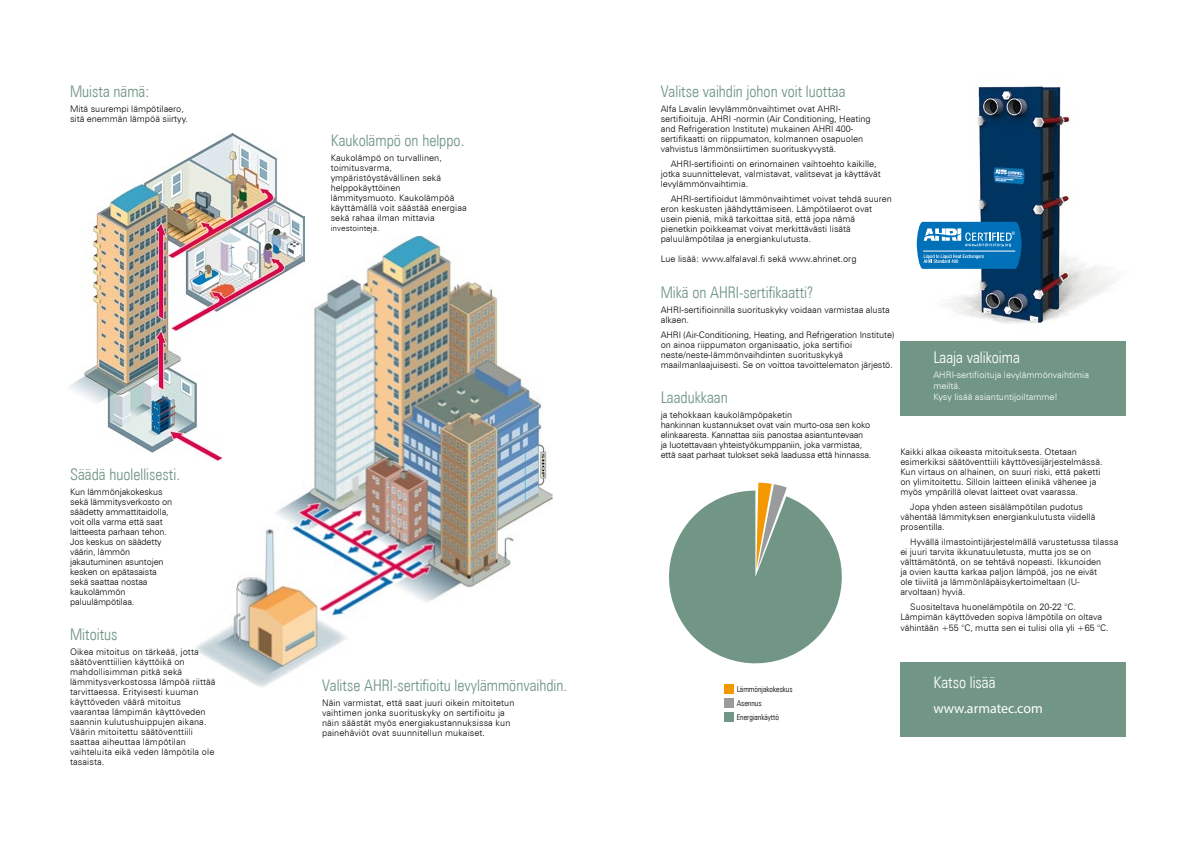
<style>
.page{position:relative;width:1191px;height:842px;background:#fff}
.page>*{position:absolute;margin:0;border:0;box-sizing:border-box;transform-origin:0 0}
.t1{font:300 condensed 16px "Zurich BT";color:#719685}
.t2{font:300 condensed 16px "Zurich BT";color:#fff}
.t3{font:14px "Myriad Pro";color:#fff}
.t4{font:300 9px/10px "Zurich BT";color:#000}
.t5{font:300 9px/10px "Zurich BT";letter-spacing:-.02em;color:#000}
.t6{font:300 9px/10.8px "Zurich BT";color:#fff}
.t7{font:300 condensed 8px/14px "Zurich BT";color:#000}
.t8{font:300 8px "Zurich BT";letter-spacing:.01em;color:#000}
</style>
<div class="page">
<div style="left:900px;top:662px;width:225px;height:75px;background:#719685"></div>
<img style="left:69px;top:133px;width:236px;height:320px">
<img style="left:190px;top:236px;width:362px;height:451px">
<img style="left:922px;top:85px;width:204px;height:282px">
<svg style="left:916px;top:222px;width:105px;height:47px;background:#2b88c3"></svg>
<svg style="left:669px;top:483px;width:173px;height:180px"></svg>
<div style="left:724px;top:712px;width:9px;height:9px;background:#719685"></div>
<div style="left:724px;top:684px;width:9px;height:9px;background:#f39800"></div>
<div style="left:724px;top:698px;width:9px;height:9px;background:#9a9b9d"></div>
<div style="left:900px;top:341px;width:225px;height:75px;background:#719685"></div>
<h1 class="t1" style="left:70px;top:81px;width:81px">Muista nämä:</h1>
<p class="t4" style="left:70px;top:103px;width:119px;line-height:10.8px">Mitä suurempi lämpötilaero, sitä enemmän lämpöä siirtyy.</p>
<h1 class="t1" style="left:70px;top:464px;width:111px">Säädä huolellisesti.</h1>
<p class="t4" style="left:70px;top:487px;width:104px">Kun lämmönjakokeskus sekä lämmitysverkosto on säädetty ammattitaidolla, voit olla varma että saat laitteesta parhaan tehon.<br>Jos keskus on säädetty väärin, lämmön jakautuminen asuntojen kesken on epätasaista sekä saattaa nostaa kaukolämmön paluulämpötilaa.</p>
<h1 class="t1" style="left:70px;top:624px;width:49px">Mitoitus</h1>
<p class="t4" style="left:70px;top:646px;width:147px">Oikea mitoitus on tärkeää, jotta säätöventtiilien käyttöikä on mahdollisimman pitkä sekä lämmitysverkostossa lämpöä riittää tarvittaessa. Erityisesti kuuman käyttöveden väärä mitoitus vaarantaa lämpimän käyttöveden saannin kulutushuippujen aikana.<br>Väärin mitoitettu säätöventtiili saattaa aiheuttaa lämpötilan vaihteluita eikä veden lämpötila ole tasaista.</p>
<h1 class="t1" style="left:331px;top:131px;width:135px">Kaukolämpö on helppo.</h1>
<p class="t4" style="left:331px;top:153px;width:138px">Kaukolämpö on turvallinen, toimitusvarma, ympäristöystävällinen sekä helppokäyttöinen lämmitysmuoto. Kaukolämpöä käyttämällä voit säästää energiaa sekä rahaa ilman mittavia</p>
<p class="t8" style="left:331px;top:224px;width:50px">investointeja.</p>
<h1 class="t1" style="left:322px;top:676px;width:247px">Valitse AHRI-sertifioitu levylämmönvaihdin.</h1>
<p class="t4" style="left:322px;top:698px;width:194px">Näin varmistat, että saat juuri oikein mitoitetun vaihtimen jonka suorituskyky on sertifioitu ja näin säästät myös energiakustannuksissa kun painehäviöt ovat suunnitellun mukaiset.</p>
<h1 class="t1" style="left:660px;top:81px;width:186px">Valitse vaihdin johon voit luottaa</h1>
<p class="t4" style="left:660px;top:103px;width:211px">Alfa Lavalin levylämmönvaihtimet ovat AHRI&shy;sertifioituja. AHRI -normin (Air Conditioning, Heating and Refrigeration Institute) mukainen AHRI 400- sertifikaatti on riippumaton, kolmannen osapuolen vahvistus lämmönsiirtimen suorituskyvystä.</p>
<p class="t4" style="left:660px;top:158px;width:221px;text-indent:10px">AHRI-sertifiointi on erinomainen vaihtoehto kaikille, jotka suunnittelevat, valmistavat, valitsevat ja käyttävät levylämmönvaihtimia.</p>
<p class="t4" style="left:660px;top:193px;width:233px;text-indent:10px">AHRI-sertifioidut lämmönvaihtimet voivat tehdä suuren eron keskusten jäähdyttämiseen. Lämpötilaerot ovat usein pieniä, mikä tarkoittaa sitä, että jopa nämä pienetkin poikkeamat voivat merkittävästi lisätä paluulämpötilaa ja energiankulutusta.</p>
<p class="t4" style="left:660px;top:253px;width:197px">Lue lisää: www.alfalaval.fi sekä www.ahrinet.org</p>
<h1 class="t1" style="left:660px;top:282px;width:154px">Mikä on AHRI-sertifikaatti?</h1>
<p class="t4" style="left:660px;top:304px;width:231px">AHRI-sertifioinnilla suorituskyky voidaan varmistaa alusta alkaen.</p>
<p class="t4" style="left:660px;top:329px;width:235px">AHRI (Air-Conditioning, Heating, and Refrigeration Institute) on ainoa riippumaton organisaatio, joka sertifioi neste/neste-lämmönvaihdinten suorituskykyä maailmanlaajuisesti. Se on voittoa tavoittelematon järjestö.</p>
<h1 class="t2" style="left:933px;top:348px;width:88px">Laaja valikoima</h1>
<p class="t6" style="left:933px;top:370px;width:157px">AHRI-sertifioituja levylämmönvaihtimia meiltä.<br>Kysy lisää asiantuntijoiltamme!</p>
<h1 class="t1" style="left:660px;top:388px;width:68px">Laadukkaan</h1>
<p class="t5" style="left:660px;top:410px;width:212px">ja tehokkaan kaukolämpöpaketin<br>hankinnan kustannukset ovat vain murto-osa sen koko elinkaaresta. Kannattaa siis panostaa asiantuntevaan ja luotettavaan yhteistyökumppaniin, joka varmistaa, että saat parhaat tulokset sekä laadussa että hinnassa.</p>
<p class="t4" style="left:900px;top:447px;width:204px">Kaikki alkaa oikeasta mitoituksesta. Otetaan esimerkiksi säätöventtiili käyttövesijärjestelmässä.<br>Kun virtaus on alhainen, on suuri riski, että paketti on ylimitoitettu. Silloin laitteen elinikä vähenee ja myös ympärillä olevat laitteet ovat vaarassa.</p>
<p class="t4" style="left:900px;top:502px;width:196px;text-indent:10px">Jopa yhden asteen sisälämpötilan pudotus vähentää lämmityksen energiankulutusta viidellä prosentilla.</p>
<p class="t4" style="left:900px;top:537px;width:219px;text-indent:10px">Hyvällä ilmastointijärjestelmällä varustetussa tilassa ei juuri tarvita ikkunatuuletusta, mutta jos se on välttämätöntä, on se tehtävä nopeasti. Ikkunoiden<br>ja ovien kautta karkaa paljon lämpöä, jos ne eivät<br>ole tiiviitä ja lämmönläpäisykertoimeltaan (U&shy;arvoltaan) hyviä.</p>
<p class="t4" style="left:900px;top:602px;width:203px;text-indent:10px">Suositeltava huonelämpötila on 20-22 °C.<br>Lämpimän käyttöveden sopiva lämpötila on oltava</p>
<p class="t4" style="left:900px;top:623px;width:210px">vähintään +55 °C, mutta sen ei tulisi olla yli +65 °C.</p>
<p class="t7" style="left:737px;top:682px;width:57px">Lämmönjakokeskus<br>Asennus<br>Energiankäyttö</p>
<h1 class="t2" style="left:933px;top:672px;width:64px">Katso lisää</h1>
<h2 class="t3" style="left:933px;top:700px;width:111px">www.armatec.com</h2>
</div>
